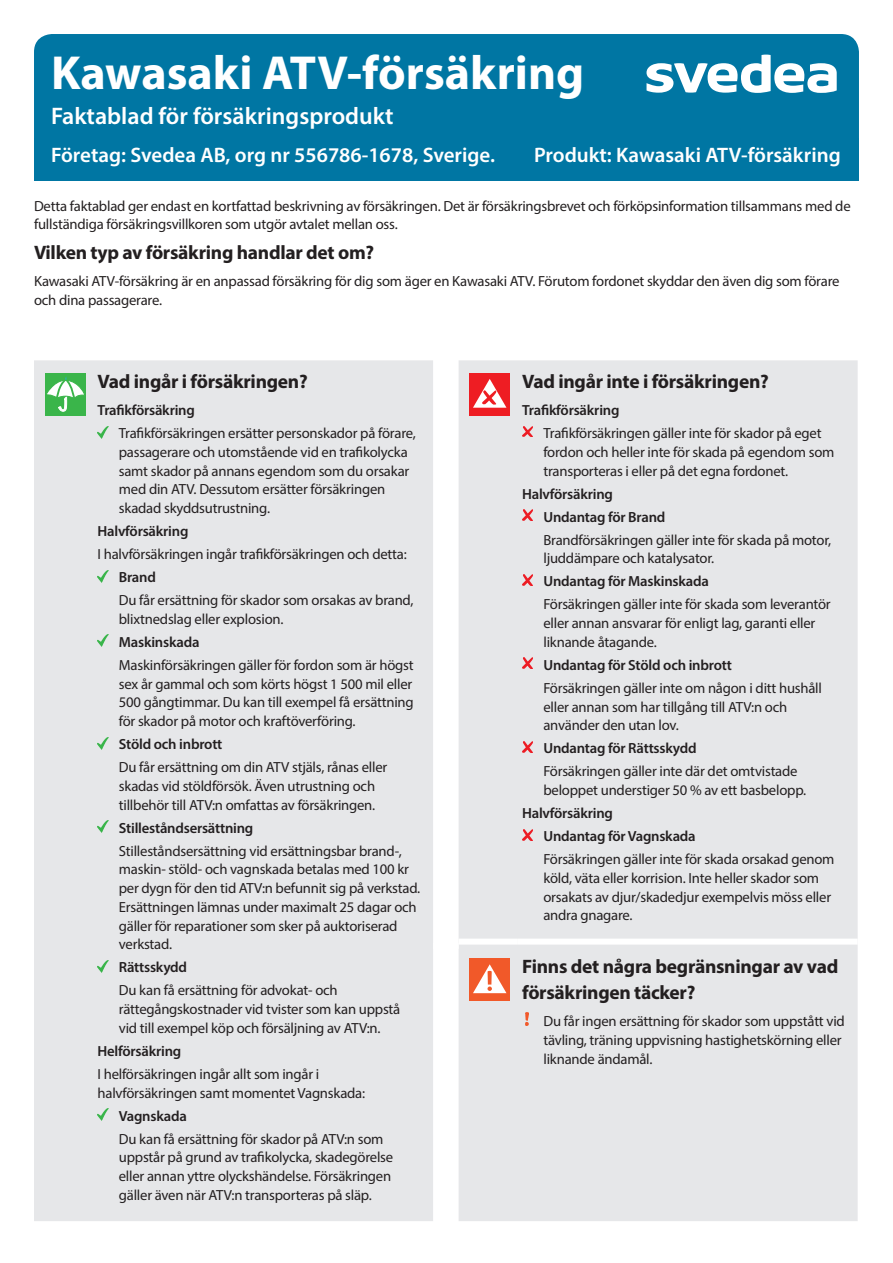
<style>
.page{position:relative;width:893px;height:1263px;background:#fff}
.page>*{position:absolute;margin:0;border:0;box-sizing:border-box;transform-origin:0 0}
.Form_title{font:700 48px "Myriad Pro";color:#fff}
.Form_sub_title{font:600 24px "Myriad Pro";color:#fff}
.Company_Product_head{font:600 21px "Myriad Pro";color:#fff}
.Cover_subhead{font:700 19.5px/25.5px "Myriad Pro";letter-spacing:-.015em;color:#231f20}
.Covered_bullets{font:14.7px/18.8px "Myriad Pro";letter-spacing:-.015em;color:#231f20}
.Covered_bullets-2{font:600 14.7px "Myriad Pro";letter-spacing:-.015em;color:#231f20}
</style>
<div class="page">
<div style="left:34px;top:34px;width:825px;height:147px;background:#0076a3;border-radius:18px"></div>
<svg style="left:646px;top:55px;width:191px;height:38px"></svg>
<div style="left:34px;top:360px;width:824px;height:861px;background:#e6e7e9"></div>
<div style="left:459px;top:938px;width:59px;height:6px;background:#fff"></div>
<div style="left:518px;top:938px;width:340px;height:6px;background:#fff"></div>
<div style="left:433px;top:943px;width:26px;height:6px;background:#fff"></div>
<div style="left:45px;top:373px;width:41px;height:43px;background:#3ab54a"></div>
<svg style="left:47px;top:376px;width:37px;height:36px"></svg>
<svg style="left:98px;top:426px;width:10px;height:12px"></svg>
<svg style="left:98px;top:570px;width:10px;height:12px"></svg>
<svg style="left:98px;top:635px;width:10px;height:12px"></svg>
<svg style="left:98px;top:737px;width:10px;height:12px"></svg>
<svg style="left:98px;top:821px;width:10px;height:11px"></svg>
<svg style="left:98px;top:960px;width:10px;height:12px"></svg>
<svg style="left:98px;top:1109px;width:10px;height:11px"></svg>
<div style="left:469px;top:373px;width:41px;height:43px;background:#ee1d23"></div>
<svg style="left:473px;top:379px;width:33px;height:29px"></svg>
<svg style="left:522px;top:426px;width:11px;height:11px"></svg>
<svg style="left:522px;top:510px;width:11px;height:10px"></svg>
<svg style="left:522px;top:574px;width:11px;height:11px"></svg>
<svg style="left:522px;top:658px;width:11px;height:11px"></svg>
<svg style="left:522px;top:741px;width:11px;height:11px"></svg>
<svg style="left:522px;top:829px;width:11px;height:11px"></svg>
<div style="left:469px;top:958px;width:41px;height:43px;background:#f15929"></div>
<svg style="left:473px;top:964px;width:33px;height:29px"></svg>
<svg style="left:525px;top:1013px;width:4px;height:13px"></svg>
<p class="Form_title" style="left:51px;top:41px;width:535px">Kawasaki ATV-försäkring</p>
<p class="Form_sub_title" style="left:51px;top:100px;width:344px">Faktablad för försäkringsprodukt</p>
<p class="Company_Product_head" style="left:51px;top:141px;width:445px">Företag: Svedea AB, org nr 556786-1678, Sverige.</p>
<p class="Company_Product_head" style="left:534px;top:141px;width:308px">Produkt: Kawasaki ATV-försäkring</p>
<p class="Covered_bullets" style="left:34px;top:196px;width:818px">Detta faktablad ger endast en kortfattad beskrivning av försäkringen. Det är försäkringsbrevet och förköpsinformation tillsammans med de fullständiga försäkringsvillkoren som utgör avtalet mellan oss.</p>
<p class="Cover_subhead" style="left:34px;top:239px;width:342px">Vilken typ av försäkring handlar det om?</p>
<p class="Covered_bullets" style="left:34px;top:272px;width:807px">Kawasaki ATV-försäkring är en anpassad försäkring för dig som äger en Kawasaki ATV. Förutom fordonet skyddar den även dig som förare och dina passagerare.</p>
<p class="Cover_subhead" style="left:98px;top:368px;width:212px">Vad ingår i försäkringen?</p>
<p class="Covered_bullets-2" style="left:98px;top:401px;width:99px">Trafikförsäkring</p>
<p class="Covered_bullets" style="left:119px;top:423px;width:298px">Trafikförsäkringen ersätter personskador på förare, passagerare och utomstående vid en trafikolycka samt skador på annans egendom som du orsakar med din ATV. Dessutom ersätter försäkringen skadad skyddsutrustning.</p>
<p class="Covered_bullets-2" style="left:98px;top:522px;width:92px">Halvförsäkring</p>
<p class="Covered_bullets" style="left:98px;top:544px;width:311px">I halvförsäkringen ingår trafikförsäkringen och detta:</p>
<p class="Covered_bullets-2" style="left:119px;top:568px;width:39px">Brand</p>
<p class="Covered_bullets" style="left:119px;top:590px;width:296px">Du får ersättning för skador som orsakas av brand, blixtnedslag eller explosion.</p>
<p class="Covered_bullets-2" style="left:119px;top:632px;width:82px">Maskinskada</p>
<p class="Covered_bullets" style="left:119px;top:655px;width:296px;text-align:justify">Maskinförsäkringen gäller för fordon som är högst sex år gammal och som körts högst 1 500 mil eller 500 gångtimmar. Du kan till exempel få ersättning för skador på motor och kraftöverföring.</p>
<p class="Covered_bullets-2" style="left:119px;top:735px;width:105px">Stöld och inbrott</p>
<p class="Covered_bullets" style="left:119px;top:757px;width:270px">Du får ersättning om din ATV stjäls, rånas eller skadas vid stöldförsök. Även utrustning och tillbehör till ATV:n omfattas av försäkringen.</p>
<p class="Covered_bullets-2" style="left:119px;top:818px;width:136px">Stilleståndsersättning</p>
<p class="Covered_bullets" style="left:119px;top:841px;width:303px">Stilleståndsersättning vid ersättningsbar brand-, maskin- stöld- och vagnskada betalas med 100 kr per dygn för den tid ATV:n befunnit sig på verkstad.<br>Ersättningen lämnas under maximalt 25 dagar och gäller för reparationer som sker på auktoriserad verkstad.</p>
<p class="Covered_bullets-2" style="left:119px;top:958px;width:70px">Rättsskydd</p>
<p class="Covered_bullets" style="left:119px;top:981px;width:283px">Du kan få ersättning för advokat- och rättegångskostnader vid tvister som kan uppstå vid till exempel köp och försäljning av ATV:n.</p>
<p class="Covered_bullets-2" style="left:98px;top:1041px;width:85px">Helförsäkring</p>
<p class="Covered_bullets" style="left:98px;top:1064px;width:269px">I helförsäkringen ingår allt som ingår i halvförsäkringen samt momentet Vagnskada:</p>
<p class="Covered_bullets-2" style="left:119px;top:1106px;width:70px">Vagnskada</p>
<p class="Covered_bullets" style="left:119px;top:1129px;width:276px">Du kan få ersättning för skador på ATV:n som uppstår på grund av trafikolycka, skadegörelse eller annan yttre olyckshändelse. Försäkringen gäller även när ATV:n transporteras på släp.</p>
<p class="Cover_subhead" style="left:522px;top:368px;width:248px">Vad ingår inte i försäkringen?</p>
<p class="Covered_bullets-2" style="left:522px;top:401px;width:99px">Trafikförsäkring</p>
<p class="Covered_bullets" style="left:543px;top:423px;width:293px">Trafikförsäkringen gäller inte för skador på eget fordon och heller inte för skada på egendom som transporteras i eller på det egna fordonet.</p>
<p class="Covered_bullets-2" style="left:522px;top:484px;width:92px">Halvförsäkring</p>
<p class="Covered_bullets-2" style="left:543px;top:507px;width:123px">Undantag för Brand</p>
<p class="Covered_bullets" style="left:543px;top:530px;width:289px">Brandförsäkringen gäller inte för skada på motor, ljuddämpare och katalysator.</p>
<p class="Covered_bullets-2" style="left:543px;top:572px;width:167px">Undantag för Maskinskada</p>
<p class="Covered_bullets" style="left:543px;top:595px;width:289px">Försäkringen gäller inte för skada som leverantör eller annan ansvarar för enligt lag, garanti eller liknande åtagande.</p>
<p class="Covered_bullets-2" style="left:543px;top:655px;width:190px">Undantag för Stöld och inbrott</p>
<p class="Covered_bullets" style="left:543px;top:678px;width:280px">Försäkringen gäller inte om någon i ditt hushåll eller annan som har tillgång till ATV:n och använder den utan lov.</p>
<p class="Covered_bullets-2" style="left:543px;top:739px;width:155px">Undantag för Rättsskydd</p>
<p class="Covered_bullets" style="left:543px;top:762px;width:264px">Försäkringen gäller inte där det omtvistade beloppet understiger 50 % av ett basbelopp.</p>
<p class="Covered_bullets-2" style="left:522px;top:804px;width:92px">Halvförsäkring</p>
<p class="Covered_bullets-2" style="left:543px;top:827px;width:154px">Undantag för Vagnskada</p>
<p class="Covered_bullets" style="left:543px;top:849px;width:293px">Försäkringen gäller inte för skada orsakad genom köld, väta eller korrision. Inte heller skador som orsakats av djur/skadedjur exempelvis möss eller andra gnagare.</p>
<p class="Cover_subhead" style="left:522px;top:953px;width:318px">Finns det några begränsningar av vad försäkringen täcker?</p>
<p class="Covered_bullets" style="left:543px;top:1011px;width:303px">Du får ingen ersättning för skador som uppstått vid tävling, träning uppvisning hastighetskörning eller liknande ändamål.</p>
</div>
